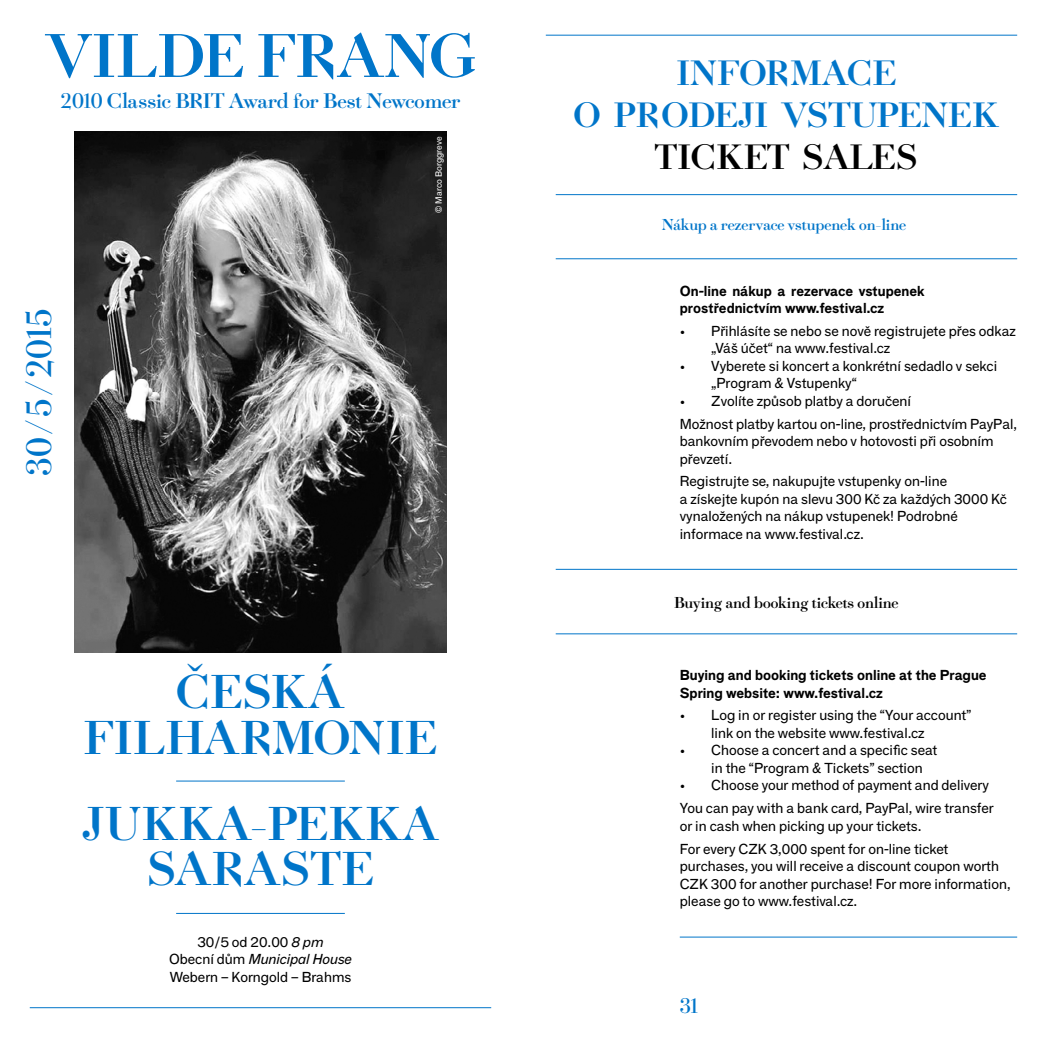
<style>
.page{position:relative;width:1042px;height:1042px;background:#fff}
.page>*{position:absolute;margin:0;border:0;box-sizing:border-box;transform-origin:0 0}
.t1{font:61.25px "Gletscher 2.0";color:#0075c9}
.t2{font:47.25px/85.8px "Gletscher 2.0";letter-spacing:.01em;color:#0075c9}
.t3{font:35px/42px "Gletscher 2.0";color:#0075c9}
.t4{font:35px "Gletscher 2.0";color:#000}
.t5{font:21px "Gletscher 2.0";letter-spacing:-.015em;color:#0075c9}
.t6{font:15.75px "Gletscher 2.0";letter-spacing:-.015em;color:#0075c9}
.t7{font:15.75px "Gletscher 2.0";color:#000}
.t8{font:14px/17.5px "F Grotesk";color:#000}
.t9{font:700 14px/17.5px "F Grotesk";color:#000}
.t10{font:8.75px "F Grotesk";color:#fff}
.s1{font-style:italic}
</style>
<div class="page">
<hr style="left:546px;top:35px;width:471px;height:1px;background:#0075c9">
<hr style="left:556px;top:194px;width:461px;height:1px;background:#0075c9">
<hr style="left:556px;top:569px;width:461px;height:1px;background:#0075c9">
<hr style="left:556px;top:258px;width:461px;height:1px;background:#0075c9">
<hr style="left:556px;top:633px;width:461px;height:1px;background:#0075c9">
<hr style="left:680px;top:936px;width:337px;height:1px;background:#0075c9">
<hr style="left:30px;top:1007px;width:461px;height:1px;background:#0075c9">
<hr style="left:176px;top:913px;width:169px;height:1px;background:#0075c9">
<img style="left:74px;top:132px;width:373px;height:521px">
<hr style="left:176px;top:780px;width:169px;height:1px;background:#0075c9">
<h1 class="t1" style="left:45px;top:17px;width:86px">VILDE</h1>
<h1 class="t1" style="left:256px;top:17px;width:219px">FRANG</h1>
<h3 class="t5" style="left:61px;top:88px;width:141px">2010 Classic BRIT</h3>
<h3 class="t5" style="left:229px;top:88px;width:233px">Award for Best Newcomer</h3>
<h3 class="t3" style="left:17px;top:476px;width:168px;rotate:-90deg">30/5/2015</h3>
<p class="t10" style="left:433px;top:213px;width:78px;rotate:-90deg">© Marco Borggreve</p>
<h2 class="t2" style="left:176px;top:648px;width:170px">ČESKÁ</h2>
<h2 class="t2" style="left:84px;top:694px;width:65px">FILHARM</h2>
<h2 class="t2" style="left:82px;top:694px;width:358px;text-indent:232px">ONIE<br>JUKKA-PEKKA</h2>
<h2 class="t2" style="left:147px;top:825px;width:33px">SARASTE</h2>
<p class="t8" style="left:169px;top:933px;width:184px;text-align:center">30/5 od 20.00 <span class="s1">8 pm<br></span>Obecní dům <span class="s1">Municipal House<br></span>Webern – Korngold – Brahms</p>
<h3 class="t3" style="left:574px;top:51px;width:419px;text-indent:192px">rmace<br>o prodeji vstupenek</h3>
<h3 class="t4" style="left:655px;top:134px;width:264px">Ticket Sales</h3>
<h3 class="t3" style="left:676px;top:51px;width:24px">Info</h3>
<p class="t6" style="left:661px;top:215px;width:246px">Nákup a rezervace vstupenek on-line</p>
<p class="t9" style="left:680px;top:282px;width:246px">On-line nákup a rezervace vstupenek prostřednictvím www.festival.cz</p>
<p class="t8" style="left:711px;top:322px;width:306px;text-indent:-32px">• Přihlásíte se nebo se nově registrujete přes odkaz „Váš účet“ na www.festival.cz</p>
<p class="t8" style="left:711px;top:357px;width:287px;text-indent:-32px">• Vyberete si koncert a konkrétní sedadlo v sekci „Program &amp; Vstupenky“</p>
<p class="t8" style="left:680px;top:390px;width:339px;line-height:22.8px">• Zvolíte způsob platby a doručení<br>Možnost platby kartou on-line, prostřednictvím PayPal,</p>
<p class="t8" style="left:680px;top:432px;width:315px">bankovním převodem nebo v hotovosti při osobním převzetí.</p>
<p class="t8" style="left:680px;top:473px;width:329px">Registrujte se, nakupujte vstupenky on-line<br>a získejte kupón na slevu 300 Kč za každých 3000 Kč vynaložených na nákup vstupenek! Podrobné informace na www.festival.cz.</p>
<p class="t7" style="left:674px;top:592px;width:226px">Buying and booking tickets online</p>
<p class="t9" style="left:680px;top:666px;width:308px">Buying and booking tickets online at the Prague<br>Spring website: www.festival.cz</p>
<p class="t8" style="left:711px;top:707px;width:262px;text-indent:-32px">• Log in or register using the “Your account” link on the website www.festival.cz</p>
<p class="t8" style="left:711px;top:742px;width:228px;text-indent:-32px">• Choose a concert and a specific seat in the “Program &amp; Tickets” section</p>
<p class="t8" style="left:680px;top:774px;width:315px;line-height:22.8px">• Choose your method of payment and delivery<br>You can pay with a bank card, PayPal, wire transfer</p>
<p class="t8" style="left:680px;top:814px;width:270px;line-height:22.8px">or in cash when picking up your tickets.<br>For every CZK 3,000 spent for on-line ticket</p>
<p class="t8" style="left:680px;top:857px;width:332px">purchases, you will receive a discount coupon worth<br>CZK 300 for another purchase! For more information, please go to www.festival.cz.</p>
<h3 class="t5" style="left:680px;top:992px;width:19px">31</h3>
</div>
